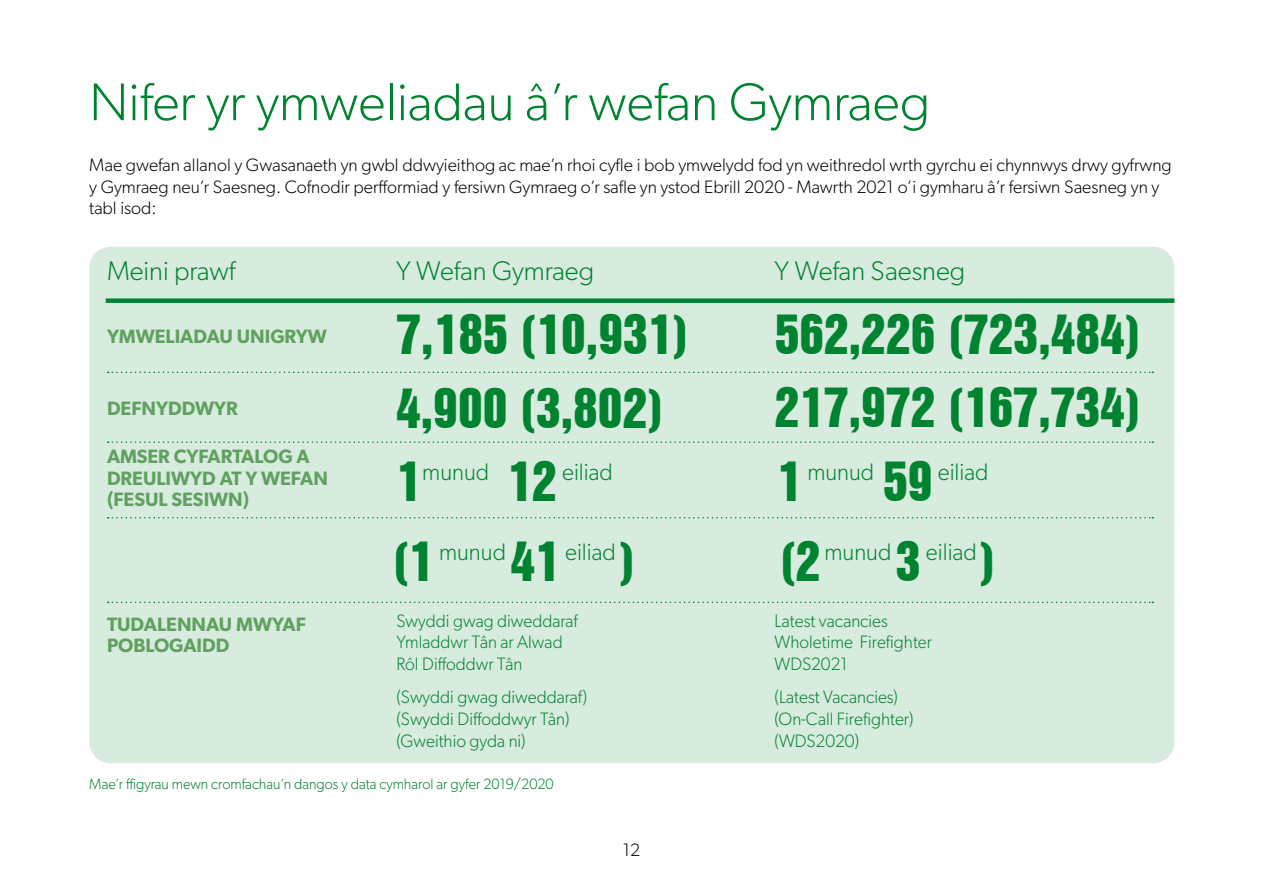
<style>
.page{position:relative;width:1263px;height:893px;background:#fff}
.page>*{position:absolute;margin:0;border:0;box-sizing:border-box;transform-origin:0 0}
.t1{font:300 53.25px "Gibson";color:#008330}
.t2{font:49.5px/73.2px "Swiss 921 BT Regular A";color:#008330}
.t3{font:300 27px "Gibson";color:#008330}
.t4{font:300 24px "Gibson";color:#008330}
.t5{font:600 19.35px/21.1px "Gibson";color:#60a15f}
.t6{font:300 18px/21.6px "Gibson";color:#000}
.t7{font:300 18px/21.6px "Gibson";color:#008330}
.t8{font:300 15px "Gibson";color:#008330}
</style>
<div class="page">
<div style="left:89px;top:247px;width:1085px;height:516px;background:#d7ebde;border-radius:21px"></div>
<div style="left:106px;top:298px;width:1068px;height:5px;background:#008330"></div>
<svg style="left:108px;top:372px;width:1045px;height:1px"></svg>
<svg style="left:108px;top:441px;width:1045px;height:2px"></svg>
<svg style="left:108px;top:517px;width:1045px;height:1px"></svg>
<svg style="left:108px;top:602px;width:1045px;height:1px"></svg>
<h1 class="t1" style="left:89px;top:70px;width:842px">Nifer yr ymweliadau â’r wefan Gymraeg</h1>
<p class="t6" style="left:89px;top:154px;width:1084px">Mae gwefan allanol y Gwasanaeth yn gwbl ddwyieithog ac mae’n rhoi cyfle i bob ymwelydd fod yn weithredol wrth gyrchu ei chynnwys drwy gyfrwng y Gymraeg neu’r Saesneg. Cofnodir perfformiad y fersiwn Gymraeg o’r safle yn ystod Ebrill 2020 - Mawrth 2021 o’i gymharu â’r fersiwn Saesneg yn y tabl isod:</p>
<h3 class="t3" style="left:107px;top:254px;width:130px">Meini prawf</h3>
<h3 class="t3" style="left:396px;top:254px;width:200px">Y Wefan Gymraeg</h3>
<h3 class="t3" style="left:775px;top:254px;width:192px">Y Wefan Saesneg</h3>
<p class="t5" style="left:107px;top:325px;width:221px">YMWELIADAU UNIGRYW</p>
<p class="t5" style="left:107px;top:397px;width:132px">DEFNYDDWYR</p>
<p class="t5" style="left:107px;top:446px;width:222px">AMSER CYFARTALOG A<br>DREULIWYD AT Y WEFAN (FESUL SESIWN)</p>
<p class="t5" style="left:107px;top:613px;width:200px">TUDALENNAU MWYAF<br>POBLOGAIDD</p>
<h2 class="t2" style="left:396px;top:298px;width:294px">7,185 (10,931)<br>4,900 (3,802)</h2>
<h2 class="t2" style="left:775px;top:298px;width:368px;line-height:72.6px">562,226 (723,484)<br>217,972 (167,734)</h2>
<h2 class="t2" style="left:396px;top:444px;width:26px">1</h2>
<h2 class="t2" style="left:507px;top:444px;width:51px">12</h2>
<h2 class="t2" style="left:777px;top:444px;width:26px">1</h2>
<h2 class="t2" style="left:883px;top:444px;width:51px">59</h2>
<h3 class="t4" style="left:422px;top:457px;width:68px">munud</h3>
<h3 class="t4" style="left:562px;top:457px;width:52px">eiliad</h3>
<h3 class="t4" style="left:807px;top:457px;width:68px">munud</h3>
<h3 class="t4" style="left:938px;top:457px;width:52px">eiliad</h3>
<h2 class="t2" style="left:619px;top:524px;width:18px">)</h2>
<h2 class="t2" style="left:980px;top:524px;width:18px">)</h2>
<h2 class="t2" style="left:393px;top:524px;width:42px">(1</h2>
<h2 class="t2" style="left:510px;top:524px;width:51px">41</h2>
<h2 class="t2" style="left:780px;top:524px;width:42px">(2</h2>
<h2 class="t2" style="left:896px;top:524px;width:26px">3</h2>
<h3 class="t4" style="left:439px;top:537px;width:68px">munud</h3>
<h3 class="t4" style="left:565px;top:537px;width:52px">eiliad</h3>
<h3 class="t4" style="left:824px;top:537px;width:68px">munud</h3>
<h3 class="t4" style="left:926px;top:537px;width:52px">eiliad</h3>
<p class="t7" style="left:396px;top:609px;width:183px">Swyddi gwag diweddaraf<br>Ymladdwr Tân ar Alwad<br>Rôl Diffoddwr Tân</p>
<p class="t7" style="left:396px;top:686px;width:192px">(Swyddi gwag diweddaraf) (Swyddi Diffoddwyr Tân) (Gweithio gyda ni)</p>
<p class="t7" style="left:775px;top:609px;width:159px">Latest vacancies<br>Wholetime Firefighter<br>WDS2021</p>
<p class="t7" style="left:775px;top:686px;width:140px">(Latest Vacancies) (On-Call Firefighter) (WDS2020)</p>
<p class="t8" style="left:89px;top:774px;width:466px">Mae’r ffigyrau mewn cromfachau’n dangos y data cymharol ar gyfer 2019/2020</p>
<p class="t6" style="left:623px;top:838px;width:19px">12</p>
</div>
